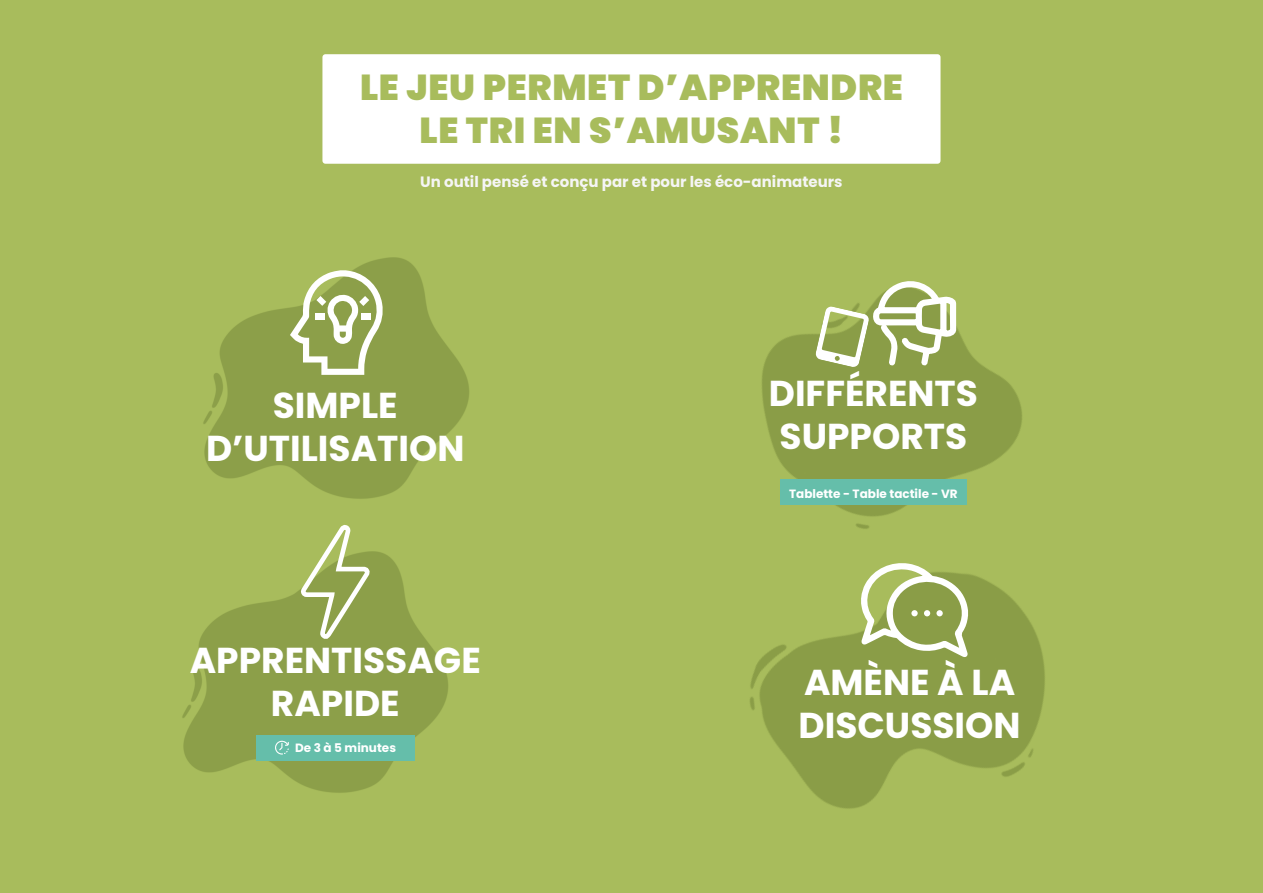
<style>
.page{position:relative;width:1263px;height:893px;background:#a8bc5c}
.page>*{position:absolute;margin:0;border:0;box-sizing:border-box;transform-origin:0 0}
.t1{font:700 36px/43.2px "Poppins";color:#fff;text-align:center}
.t2{font:900 36px/43.2px "Poppins";letter-spacing:.02em;color:#a8bc5c;text-align:center}
.t3{font:700 15px "Poppins";color:#f5f5f5}
.t4{font:700 12px "Poppins";color:#fff}
</style>
<div class="page">
<img style="left:762px;top:303px;width:260px;height:176px">
<img style="left:182px;top:551px;width:266px;height:242px">
<div style="left:256px;top:735px;width:159px;height:25px;background:#65beaa"></div>
<div style="left:780px;top:479px;width:187px;height:25px;background:#65beaa"></div>
<img style="left:203px;top:257px;width:266px;height:242px">
<img style="left:750px;top:504px;width:295px;height:305px">
<div style="left:322px;top:54px;width:618px;height:110px;background:#fff;border-radius:3px"></div>
<svg style="left:301px;top:525px;width:69px;height:115px"></svg>
<svg style="left:290px;top:270px;width:93px;height:105px;background:#afbc7d"></svg>
<div style="left:315px;top:313px;width:9px;height:6px;background:#fff"></div>
<div style="left:361px;top:313px;width:9px;height:6px;background:#fff"></div>
<svg style="left:316px;top:296px;width:10px;height:10px"></svg>
<svg style="left:359px;top:296px;width:10px;height:10px"></svg>
<svg style="left:815px;top:281px;width:141px;height:87px"></svg>
<svg style="left:861px;top:563px;width:107px;height:94px"></svg>
<svg style="left:275px;top:741px;width:14px;height:13px"></svg>
<p class="t2" style="left:360px;top:66px;width:544px">LE JEU PERMET D’APPRENDRE<br>LE TRI EN S’AMUSANT !</p>
<p class="t3" style="left:420px;top:173px;width:424px">Un outil pensé et conçu par et pour les éco-animateurs</p>
<p class="t1" style="left:206px;top:384px;width:260px">SIMPLE<br>D’UTILISATION</p>
<p class="t1" style="left:190px;top:639px;width:293px">APPRENTISSAGE<br>RAPIDE</p>
<p class="t4" style="left:295px;top:741px;width:102px">De 3 à 5 minutes</p>
<p class="t1" style="left:769px;top:372px;width:211px;text-align:left">DIFFÉRENTS<br>SUPPORTS</p>
<p class="t4" style="left:789px;top:487px;width:170px">Tablette - Table tactile - VR</p>
<p class="t1" style="left:798px;top:661px;width:224px;text-align:left">AMÈNE À LA<br>DISCUSSION</p>
</div>
